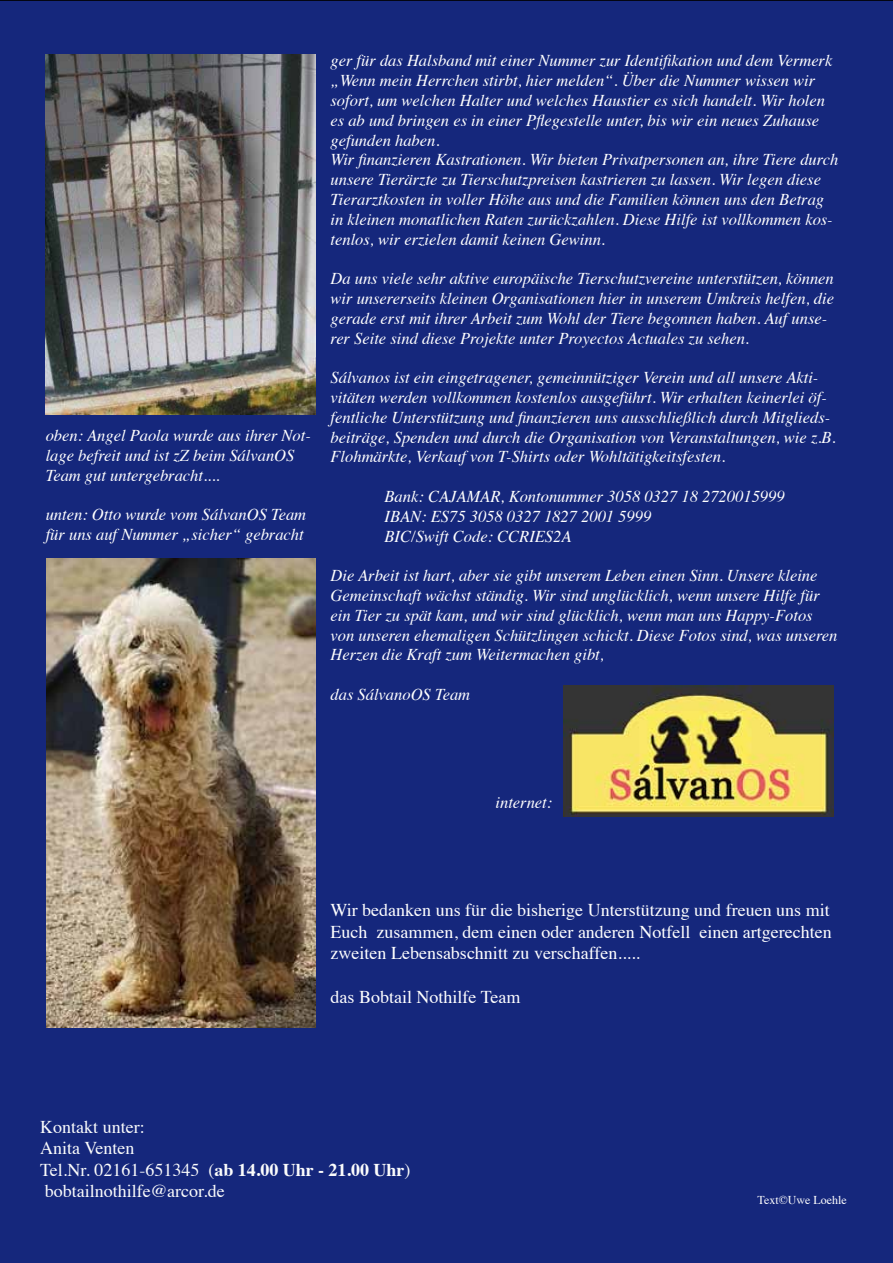
<style>
.page{position:relative;width:893px;height:1263px;background:#15277c}
.page>*{position:absolute;margin:0;border:0;box-sizing:border-box;transform-origin:0 0}
.t1{font:18px/21.6px "Times";color:#fff}
.t2{font:18px/21.6px "Times";color:#fbfcfc}
.t3{font:italic 16.5px/19.8px "Times";color:#fff}
.t4{font:12px "Times";color:#fefefe}
.s1{font-weight:700}
</style>
<div class="page">
<div style="left:40px;top:1119px;width:509px;height:90px;background:#15277c"></div>
<div style="left:539px;top:1176px;width:314px;height:33px;background:#15277c"></div>
<img style="left:46px;top:54px;width:270px;height:360px">
<img style="left:46px;top:558px;width:270px;height:469px">
<img style="left:563px;top:685px;width:270px;height:131px">
<p class="t3" style="left:46px;top:425px;width:267px">oben: Angel Paola wurde aus ihrer Not&shy;lage befreit und ist zZ beim SálvanOS<br>Team gut untergebracht....</p>
<p class="t3" style="left:46px;top:504px;width:262px">unten: Otto wurde vom SálvanOS Team für uns auf Nummer „sicher“ gebracht</p>
<p class="t3" style="left:330px;top:50px;width:509px">ger für das Halsband mit einer Nummer zur Identifikation und dem Vermerk „Wenn mein Herrchen stirbt, hier melden“. Über die Nummer wissen wir sofort, um welchen Halter und welches Haustier es sich handelt. Wir holen es ab und bringen es in einer Pflegestelle unter, bis wir ein neues Zuhause gefunden haben.<br>Wir finanzieren Kastrationen. Wir bieten Privatpersonen an, ihre Tiere durch unsere Tierärzte zu Tierschutzpreisen kastrieren zu lassen. Wir legen diese Tierarztkosten in voller Höhe aus und die Familien können uns den Betrag in kleinen monatlichen Raten zurückzahlen. Diese Hilfe ist vollkommen kos&shy;tenlos, wir erzielen damit keinen Gewinn.</p>
<p class="t3" style="left:330px;top:268px;width:505px">Da uns viele sehr aktive europäische Tierschutzvereine unterstützen, können wir unsererseits kleinen Organisationen hier in unserem Umkreis helfen, die gerade erst mit ihrer Arbeit zum Wohl der Tiere begonnen haben. Auf unse&shy;rer Seite sind diese Projekte unter Proyectos Actuales zu sehen.</p>
<p class="t3" style="left:330px;top:367px;width:507px">Sálvanos ist ein eingetragener, gemeinnütziger Verein und all unsere Akti&shy;vitäten werden vollkommen kostenlos ausgeführt. Wir erhalten keinerlei öf&shy;fentliche Unterstützung und finanzieren uns ausschließlich durch Mitglieds&shy;beiträge, Spenden und durch die Organisation von Veranstaltungen, wie z.B.<br>Flohmärkte, Verkauf von T-Shirts oder Wohltätigkeitsfesten.</p>
<p class="t3" style="left:385px;top:486px;width:402px">Bank: CAJAMAR, Kontonummer 3058 0327 18 2720015999<br>IBAN: ES75 3058 0327 1827 2001 5999<br>BIC/Swift Code: CCRIES2A</p>
<p class="t3" style="left:330px;top:565px;width:508px">Die Arbeit ist hart, aber sie gibt unserem Leben einen Sinn. Unsere kleine Gemeinschaft wächst ständig. Wir sind unglücklich, wenn unsere Hilfe für ein Tier zu spät kam, und wir sind glücklich, wenn man uns Happy-Fotos von unseren ehemaligen Schützlingen schickt. Diese Fotos sind, was unseren Herzen die Kraft zum Weitermachen gibt,</p>
<p class="t3" style="left:330px;top:684px;width:141px">das SálvanoOS Team</p>
<p class="t3" style="left:495px;top:792px;width:58px">internet:</p>
<p class="t1" style="left:330px;top:898px;width:503px">Wir bedanken uns für die bisherige Unterstützung und freuen uns mit<br>Euch zusammen, dem einen oder anderen Notfell einen artgerechten zweiten Lebensabschnitt zu verschaffen.....</p>
<p class="t1" style="left:330px;top:984px;width:191px">das Bobtail Nothilfe Team</p>
<p class="t2" style="left:40px;top:1114px;width:372px">Kontakt unter:<br>Anita Venten<br>Tel.Nr. 02161-651345 (<span class="s1">ab 14.00 Uhr - 21.00 Uhr</span>) bobtailnothilfe@arcor.de</p>
<p class="t4" style="left:758px;top:1188px;width:91px">Text©Uwe Loehle</p>
</div>
